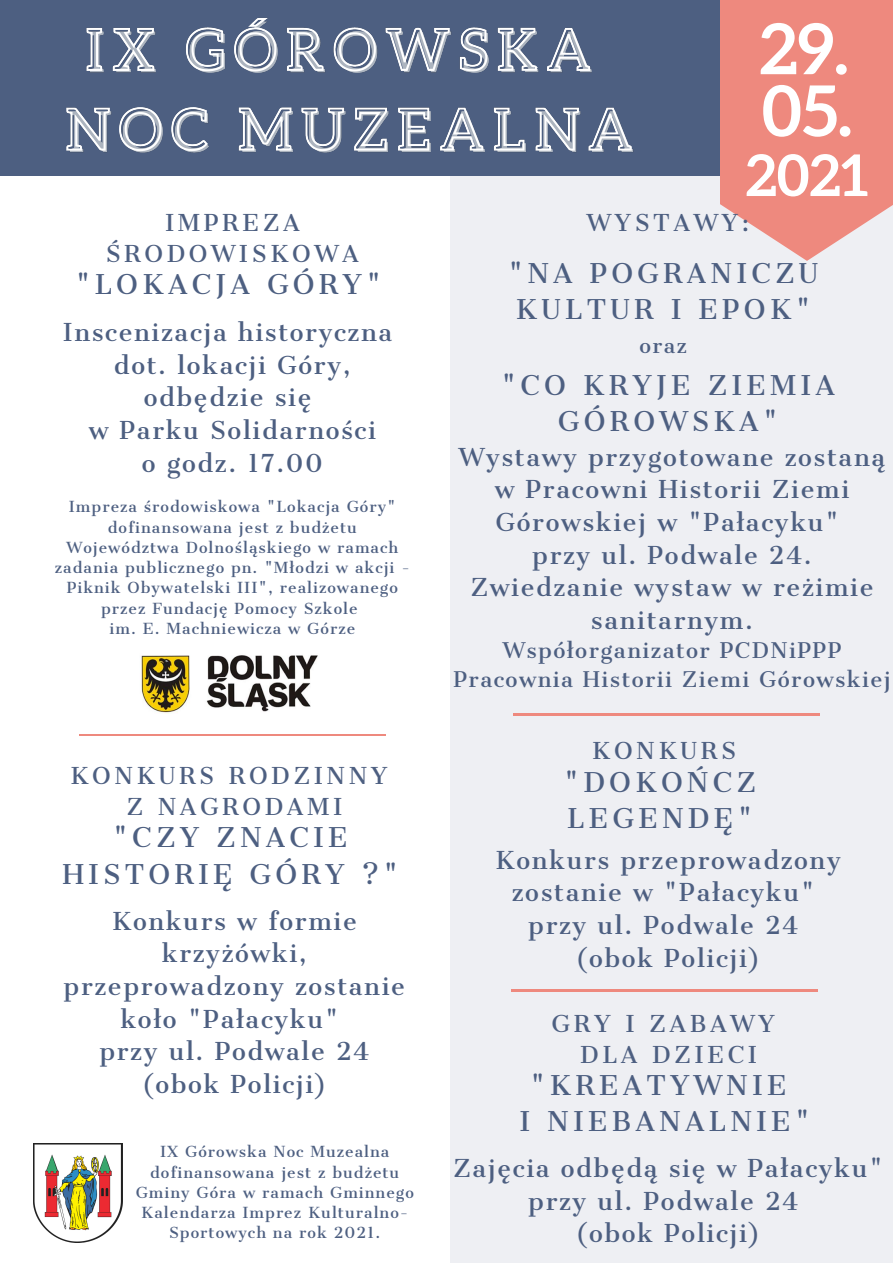
<style>
.page{position:relative;width:893px;height:1263px;background:#fff}
.page>*{position:absolute;margin:0;border:0;box-sizing:border-box;transform-origin:0 0}
.t1{font:700 70.12px "Aleo";color:#fff}
.t2{font:700 57.38px "Aleo";color:#fff}
.t3{font:26.03px/36px "Cantata One";letter-spacing:.16em;color:#4d5f81;text-align:center}
.t4{font:23.62px/32.6px "Cantata One";letter-spacing:.07em;color:#4d5f81;text-align:center}
.t5{font:22.27px/31px "Cantata One";letter-spacing:.16em;color:#4d5f81;text-align:center}
.t6{font:20.62px "Cantata One";letter-spacing:.07em;color:#4d5f81}
.t7{font:19.88px "Cantata One";color:#4d5f81}
.t8{font:14.62px/20.2px "Cantata One";letter-spacing:.07em;color:#4d5f81;text-align:center}
</style>
<div class="page">
<div style="left:0;top:0;width:893px;height:175px;background:#4d5f81"></div>
<div style="left:450px;top:175px;width:443px;height:1088px;background:#eeeff3"></div>
<div style="left:720px;top:0;width:173px;height:170px;background:#ee897e"></div>
<svg style="left:720px;top:170px;width:173px;height:91px"></svg>
<hr style="left:513px;top:714px;width:307px;height:2px;background:#ee897e">
<hr style="left:511px;top:990px;width:306px;height:1px;background:#ee897e">
<hr style="left:79px;top:734px;width:307px;height:2px;background:#ee897e">
<img style="left:141px;top:655px;width:177px;height:59px">
<img style="left:34px;top:1143px;width:89px;height:99px">
<img style="left:66px;top:18px;width:568px;height:135px">
<p class="t5" style="left:106px;top:207px;width:254px">IMPREZA<br>ŚRODOWISKOWA</p>
<p class="t3" style="left:75px;top:266px;width:307px">"LOKACJA GÓRY"</p>
<p class="t4" style="left:63px;top:316px;width:331px">Inscenizacja historyczna</p>
<p class="t4" style="left:114px;top:349px;width:238px">dot. lokacji Góry, odbędzie się</p>
<p class="t4" style="left:89px;top:414px;width:289px">w Parku Solidarności</p>
<p class="t4" style="left:142px;top:447px;width:183px">o godz. 17.00</p>
<p class="t8" style="left:55px;top:497px;width:356px">Impreza środowiskowa "Lokacja Góry" dofinansowana jest z budżetu Województwa Dolnośląskiego w ramach zadania publicznego pn. "Młodzi w akcji - Piknik Obywatelski III", realizowanego przez Fundację Pomocy Szkole</p>
<p class="t8" style="left:109px;top:618px;width:247px">im. E. Machniewicza w Górze</p>
<p class="t5" style="left:70px;top:761px;width:319px">KONKURS RODZINNY</p>
<p class="t5" style="left:126px;top:792px;width:217px">Z NAGRODAMI</p>
<p class="t3" style="left:62px;top:820px;width:337px">"CZY ZNACIE<br>HISTORIĘ GÓRY ?"</p>
<p class="t4" style="left:64px;top:905px;width:343px">Konkurs w formie krzyżówki, przeprowadzony zostanie koło "Pałacyku"</p>
<p class="t4" style="left:99px;top:1035px;width:271px">przy ul. Podwale 24 (obok Policji)</p>
<p class="t8" style="left:160px;top:1142px;width:231px">IX Górowska Noc Muzealna</p>
<p class="t8" style="left:136px;top:1162px;width:280px">dofinansowana jest z budżetu<br>Gminy Góra w ramach Gminnego<br>Kalendarza Imprez Kulturalno-<br>Sportowych na rok 2021.</p>
<p class="t1" style="left:759px;top:8px;width:90px">29.</p>
<p class="t1" style="left:762px;top:70px;width:92px">05.</p>
<p class="t2" style="left:745px;top:142px;width:124px">2021</p>
<p class="t5" style="left:587px;top:207px;width:164px">WYSTAWY:</p>
<p class="t3" style="left:508px;top:255px;width:312px;text-align:left">"NA POGRANICZU<br>KULTUR I EPOK"</p>
<p class="t7" style="left:639px;top:333px;width:49px">oraz</p>
<p class="t3" style="left:501px;top:368px;width:335px">"CO KRYJE ZIEMIA<br>GÓROWSKA"</p>
<p class="t4" style="left:459px;top:441px;width:428px">Wystawy przygotowane zostaną w Pracowni Historii Ziemi<br>Górowskiej w "Pałacyku"</p>
<p class="t4" style="left:532px;top:539px;width:281px">przy ul. Podwale 24.</p>
<p class="t4" style="left:470px;top:571px;width:404px">Zwiedzanie wystaw w reżimie sanitarnym.</p>
<p class="t6" style="left:503px;top:637px;width:340px">Współorganizator PCDNiPPP</p>
<p class="t6" style="left:453px;top:666px;width:439px">Pracownia Historii Ziemi Górowskiej</p>
<p class="t5" style="left:592px;top:736px;width:146px">KONKURS</p>
<p class="t3" style="left:564px;top:764px;width:194px;text-align:left">"DOKOŃCZ<br>LEGENDĘ"</p>
<p class="t4" style="left:495px;top:844px;width:347px">Konkurs przeprowadzony zostanie w "Pałacyku"</p>
<p class="t4" style="left:528px;top:909px;width:271px">przy ul. Podwale 24</p>
<p class="t4" style="left:575px;top:942px;width:186px">(obok Policji)</p>
<p class="t5" style="left:551px;top:1008px;width:225px">GRY I ZABAWY</p>
<p class="t5" style="left:580px;top:1039px;width:178px">DLA DZIECI</p>
<p class="t3" style="left:530px;top:1067px;width:258px">"KREATYWNIE</p>
<p class="t3" style="left:519px;top:1103px;width:292px">I NIEBANALNIE"</p>
<p class="t4" style="left:453px;top:1152px;width:431px">Zajęcia odbędą się w Pałacyku" przy ul. Podwale 24</p>
<p class="t4" style="left:575px;top:1217px;width:186px">(obok Policji)</p>
</div>
